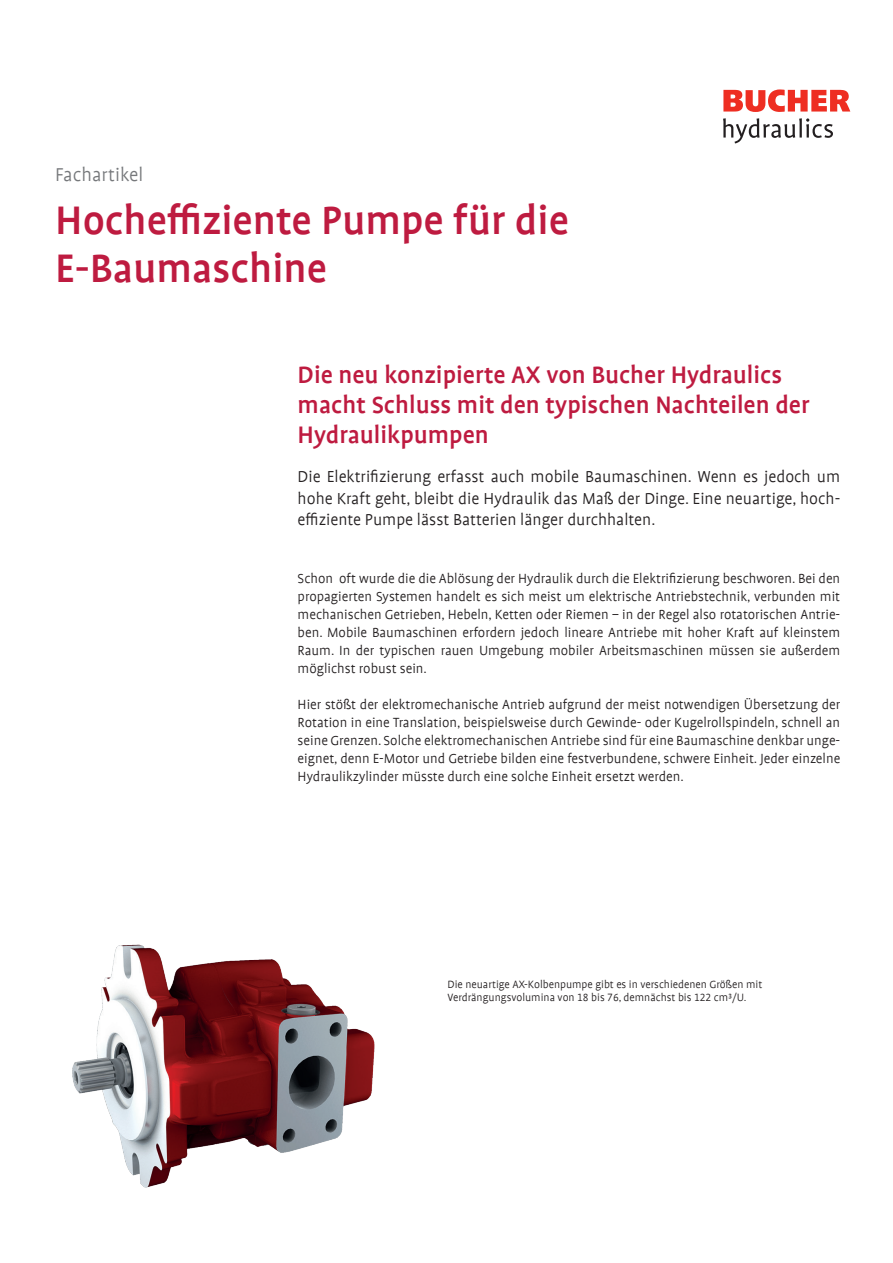
<style>
.page{position:relative;width:893px;height:1263px;background:#fff}
.page>*{position:absolute;margin:0;border:0;box-sizing:border-box;transform-origin:0 0}
.t1{font:500 45px/48px "Profile Offc Pro";color:#be1b40}
.t2{font:500 27px/30px "Profile Offc Pro";color:#be1b40}
.t3{font:300 21px "Profile Offc Pro";color:#76787b}
.t4{font:300 18px/21.6px "Profile Offc Pro";color:#231f20;text-align:justify}
.t5{font:300 15px/18px "Profile Offc Pro";color:#231f20;text-align:justify}
.t6{font:300 12px/13.5px "Profile Offc Pro";color:#231f20}
</style>
<div class="page">
<svg style="left:723px;top:89px;width:127px;height:23px"></svg>
<svg style="left:723px;top:118px;width:110px;height:25px"></svg>
<img style="left:72px;top:944px;width:303px;height:244px">
<h3 class="t3" style="left:55px;top:164px;width:90px">Fachartikel</h3>
<h1 class="t1" style="left:55px;top:198px;width:515px">Hocheffiziente Pumpe für die<br>E-Baumaschine</h1>
<h2 class="t2" style="left:298px;top:360px;width:513px">Die neu konzipierte AX von Bucher Hydraulics macht Schluss mit den typischen Nachteilen der<br>Hydraulikpumpen</h2>
<p class="t4" style="left:298px;top:467px;width:544px">Die Elektrifizierung erfasst auch mobile Baumaschinen. Wenn es jedoch um hohe Kraft geht, bleibt die Hydraulik das Maß der Dinge. Eine neuartige, hoch&shy;effiziente Pumpe lässt Batterien länger durchhalten.</p>
<p class="t5" style="left:298px;top:570px;width:544px">Schon oft wurde die die Ablösung der Hydraulik durch die Elektrifizierung beschworen. Bei den propagierten Systemen handelt es sich meist um elektrische Antriebstechnik, verbunden mit mechanischen Getrieben, Hebeln, Ketten oder Riemen – in der Regel also rotatorischen Antrie&shy;ben. Mobile Baumaschinen erfordern jedoch lineare Antriebe mit hoher Kraft auf kleinstem Raum. In der typischen rauen Umgebung mobiler Arbeitsmaschinen müssen sie außerdem möglichst robust sein.</p>
<p class="t5" style="left:298px;top:696px;width:544px">Hier stößt der elektromechanische Antrieb aufgrund der meist notwendigen Übersetzung der Rotation in eine Translation, beispielsweise durch Gewinde- oder Kugelrollspindeln, schnell an seine Grenzen. Solche elektromechanischen Antriebe sind für eine Baumaschine denkbar unge&shy;eignet, denn E-Motor und Getriebe bilden eine festverbundene, schwere Einheit. Jeder einzelne Hydraulikzylinder müsste durch eine solche Einheit ersetzt werden.</p>
<p class="t6" style="left:448px;top:977px;width:316px">Die neuartige AX-Kolbenpumpe gibt es in verschiedenen Größen mit<br>Verdrängungsvolumina von 18 bis 76, demnächst bis 122 cm³/U.</p>
</div>
